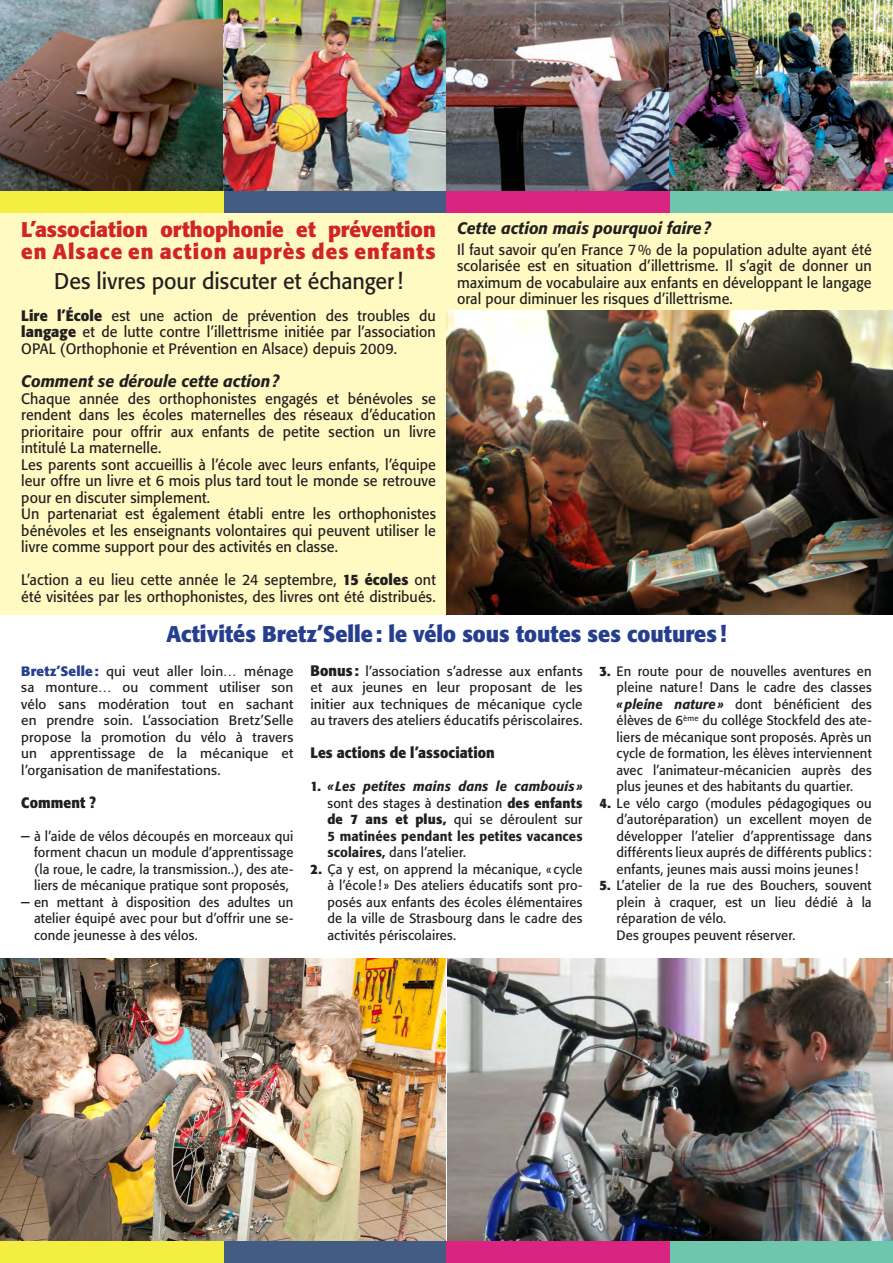
<style>
.page{position:relative;width:893px;height:1263px;background:#fff}
.page>*{position:absolute;margin:0;border:0;box-sizing:border-box;transform-origin:0 0}
.t1{font:700 22.5px "Formata";color:#253f8e;scale:.95 1}
.t2{font:22.5px "Formata";color:#231f20;scale:.95 1}
.t3{font:700 21px/22.5px "Formata";letter-spacing:.015em;color:#d1232a}
.t4{font:italic 500 16.5px "Formata";letter-spacing:.005em;color:#231f20;scale:.96 1}
.t5{font:15px/16.5px "Formata";letter-spacing:.005em;color:#231f20;text-align:justify;scale:.95 1}
.t6{font:700 15px "Formata";letter-spacing:.005em;color:#231f20;scale:.92 1}
.t7{font:13.5px/16.5px "Formata";letter-spacing:.01em;color:#231f20;text-align:justify;scale:.96 1}
.t8{font:13.5px/16.5px "Formata";letter-spacing:.01em;color:#231f20;text-align:justify}
.s1{font-weight:700}
.s2{font-weight:700;color:#253f8e}
.s3{font-family:"Futura";font-size:18px}
.s4{font-weight:700;font-size:15px}
.s5{font-weight:500;font-style:italic}
.s6{font-weight:500}
</style>
<div class="page">
<div style="left:0;top:213px;width:893px;height:402px;background:#fffac1"></div>
<img style="left:447px;top:310px;width:446px;height:304px">
<img style="left:0;top:958px;width:446px;height:284px">
<img style="left:446px;top:958px;width:447px;height:284px">
<div style="left:223px;top:1242px;width:223px;height:21px;background:#425c83"></div>
<div style="left:670px;top:1242px;width:223px;height:21px;background:#6ec7ad"></div>
<div style="left:446px;top:1242px;width:224px;height:21px;background:#d92581"></div>
<div style="left:0;top:1242px;width:223px;height:21px;background:#f4ed42"></div>
<img style="left:0;top:0;width:893px;height:191px">
<div style="left:223px;top:191px;width:223px;height:22px;background:#425c83"></div>
<div style="left:670px;top:191px;width:223px;height:22px;background:#6ec7ad"></div>
<div style="left:446px;top:191px;width:224px;height:22px;background:#d92581"></div>
<div style="left:0;top:191px;width:223px;height:22px;background:#f4ed42"></div>
<h2 class="t3" style="left:21px;top:218px;width:416px">L’association orthophonie et prévention en Alsace en action auprès des enfants</h2>
<h1 class="t2" style="left:54px;top:268px;width:368px">Des livres pour discuter et échanger!</h1>
<p class="t5" style="left:21px;top:307px;width:438px"><span class="s1">Lire l’École</span> est une action de prévention des troubles du <span class="s1">langage</span> et de lutte contre l’illettrisme initiée par l’association OPAL (Orthophonie et Prévention en Alsace) depuis 2009.</p>
<p class="t4" style="left:21px;top:371px;width:270px">Comment se déroule cette action?</p>
<p class="t5" style="left:21px;top:390px;width:438px;text-align:left">Chaque année des orthophonistes engagés et bénévoles se rendent dans les écoles maternelles des réseaux d’éducation prioritaire pour offrir aux enfants de petite section un livre intitulé La maternelle.<br>Les parents sont accueillis à l’école avec leurs enfants, l’équipe leur offre un livre et 6 mois plus tard tout le monde se retrouve pour en discuter simplement.<br>Un partenariat est également établi entre les orthophonistes bénévoles et les enseignants volontaires qui peuvent utiliser le livre comme support pour des activités en classe.</p>
<p class="t5" style="left:21px;top:571px;width:438px">L’action a eu lieu cette année le 24 septembre, <span class="s1">15 écoles</span> ont été visitées par les orthophonistes, des livres ont été distribués.</p>
<p class="t4" style="left:457px;top:218px;width:266px">Cette action mais pourquoi faire?</p>
<p class="t5" style="left:457px;top:241px;width:438px">Il faut savoir qu’en France 7% de la population adulte ayant été scolarisée est en situation d’illettrisme. Il s’agit de donner un maximum de vocabulaire aux enfants en développant le langage oral pour diminuer les risques d’illettrisme.</p>
<h1 class="t1" style="left:167px;top:620px;width:591px">Activités Bretz’Selle: le vélo sous toutes ses coutures !</h1>
<p class="t8" style="left:21px;top:663px;width:274px"><span class="s2">Bretz’Selle:</span> qui veut aller loin… ménage sa monture… ou comment utiliser son vélo sans modération tout en sachant en prendre soin. L’association Bretz’Selle propose la promotion du vélo à travers un apprentissage de la mécanique et l’organisation de manifestations.</p>
<p class="t6" style="left:21px;top:793px;width:82px">Comment ?</p>
<p class="t7" style="left:34px;top:828px;width:272px;text-indent:-13px"><span class="s3">–</span> à l’aide de vélos découpés en morceaux qui forment chacun un module d’apprentissage (la roue, le cadre, la transmission..), des ate&shy;liers de mécanique pratique sont proposés,</p>
<p class="t7" style="left:34px;top:894px;width:272px;text-indent:-13px"><span class="s3">–</span> en mettant à disposition des adultes un atelier équipé avec pour but d’offrir une se&shy;conde jeunesse à des vélos.</p>
<p class="t8" style="left:310px;top:663px;width:274px"><span class="s4">Bonus :</span> l’association s’adresse aux enfants et aux jeunes en leur proposant de les initier aux techniques de mécanique cycle au travers des ateliers éducatifs périscolaires.</p>
<p class="t6" style="left:310px;top:743px;width:202px">Les actions de l’association</p>
<p class="t7" style="left:327px;top:778px;width:267px;text-indent:-17px"><span class="s1">1.</span> <span class="s5">«Les petites mains dans le cambouis » </span>sont des stages à destination <span class="s1">des enfants de 7 ans et plus,</span> qui se déroulent sur <span class="s6">5 matinées pendant les petites vacances scolaires,</span> dans l’atelier.</p>
<p class="t7" style="left:327px;top:861px;width:267px;text-indent:-17px"><span class="s1">2.</span> Ça y est, on apprend la mécanique, « cycle à l’école!» Des ateliers éducatifs sont pro&shy;posés aux enfants des écoles élémentaires de la ville de Strasbourg dans le cadre des activités périscolaires.</p>
<p class="t7" style="left:617px;top:663px;width:267px;text-indent:-17px"><span class="s1">3.</span> En route pour de nouvelles aventures en pleine nature! Dans le cadre des classes <span class="s5">«pleine nature»</span> dont bénéficient des élèves de 6<sup>ème</sup> du collége Stockfeld des ate&shy;liers de mécanique sont proposés. Après un cycle de formation, les élèves interviennent avec l’animateur-mécanicien auprès des plus jeunes et des habitants du quartier.</p>
<p class="t7" style="left:617px;top:795px;width:267px;text-indent:-17px"><span class="s1">4.</span> Le vélo cargo (modules pédagogiques ou d’autoréparation) un excellent moyen de développer l’atelier d’apprentissage dans différents lieux auprés de différents publics : enfants, jeunes mais aussi moins jeunes !</p>
<p class="t7" style="left:617px;top:877px;width:267px;text-align:left;text-indent:-17px"><span class="s1">5.</span> L’atelier de la rue des Bouchers, souvent plein à craquer, est un lieu dédié à la réparation de vélo.<br>Des groupes peuvent réserver.</p>
</div>
